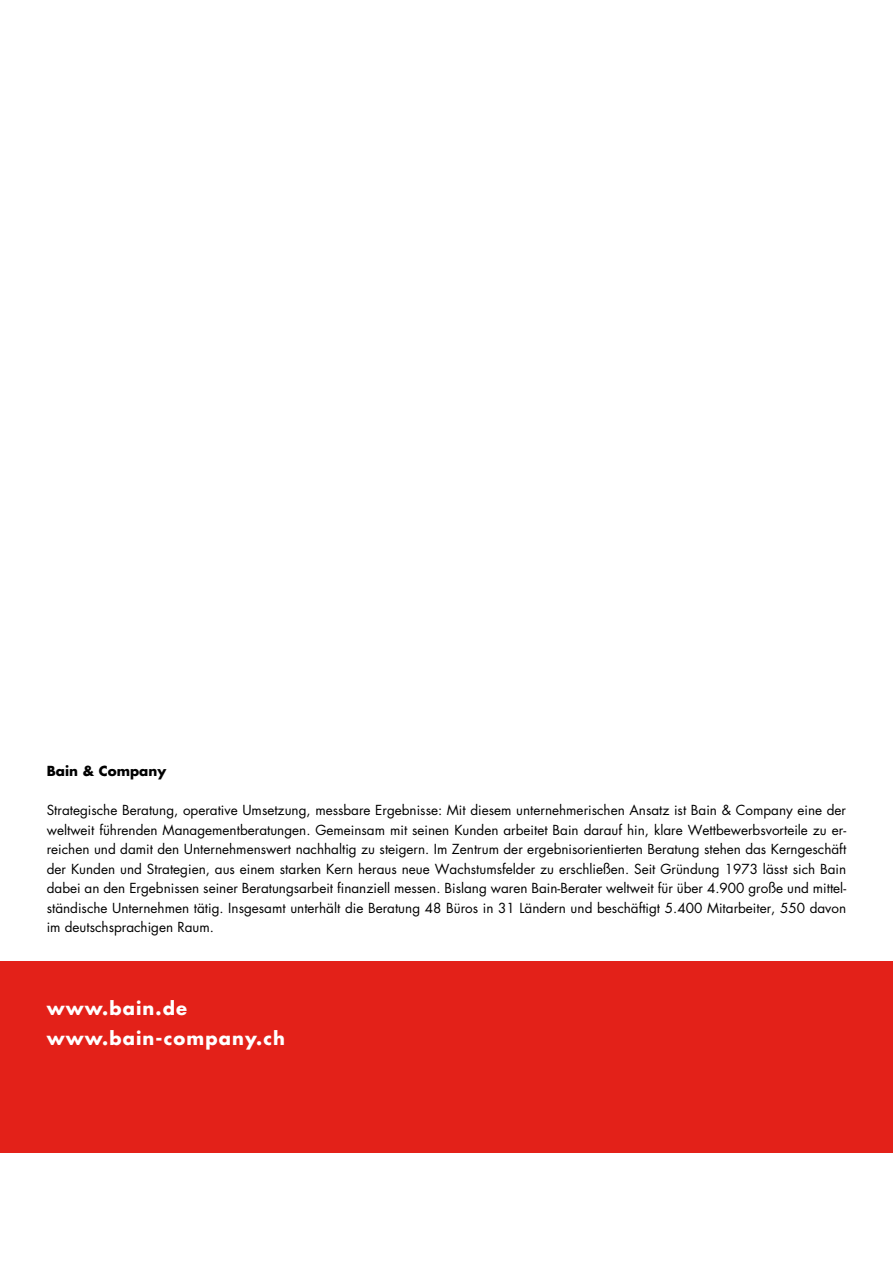
<style>
.page{position:relative;width:893px;height:1263px;background:#fff}
.page>*{position:absolute;margin:0;border:0;box-sizing:border-box;transform-origin:0 0}
.t1{font:700 18px/30px "Futura";letter-spacing:.06em;color:#fff}
.t2{font:13.5px/19.5px "Futura";color:#000;text-align:justify}
.t3{font:700 13.5px "Futura";color:#000}
</style>
<div class="page">
<div style="left:0;top:961px;width:893px;height:191px;background:#e32119"></div>
<p class="t3" style="left:47px;top:762px;width:121px">Bain &amp; Company</p>
<p class="t2" style="left:47px;top:801px;width:801px">Strategische Beratung, operative Umsetzung, messbare Ergebnisse: Mit diesem unternehmerischen Ansatz ist Bain &amp; Company eine der weltweit führenden Managementberatungen. Gemeinsam mit seinen Kunden arbeitet Bain darauf hin, klare Wettbewerbsvorteile zu er&shy;reichen und damit den Unternehmenswert nachhaltig zu steigern. Im Zentrum der ergebnisorientierten Beratung stehen das Kerngeschäft der Kunden und Strategien, aus einem starken Kern heraus neue Wachstumsfelder zu erschließen. Seit Gründung 1973 lässt sich Bain dabei an den Ergebnissen seiner Beratungsarbeit finanziell messen. Bislang waren Bain-Berater weltweit für über 4.900 große und mittel&shy;ständische Unternehmen tätig. Insgesamt unterhält die Beratung 48 Büros in 31 Ländern und beschäftigt 5.400 Mitarbeiter, 550 davon im deutschsprachigen Raum.</p>
<h1 class="t1" style="left:47px;top:993px;width:240px">www.bain.de www.bain-company.ch</h1>
</div>
